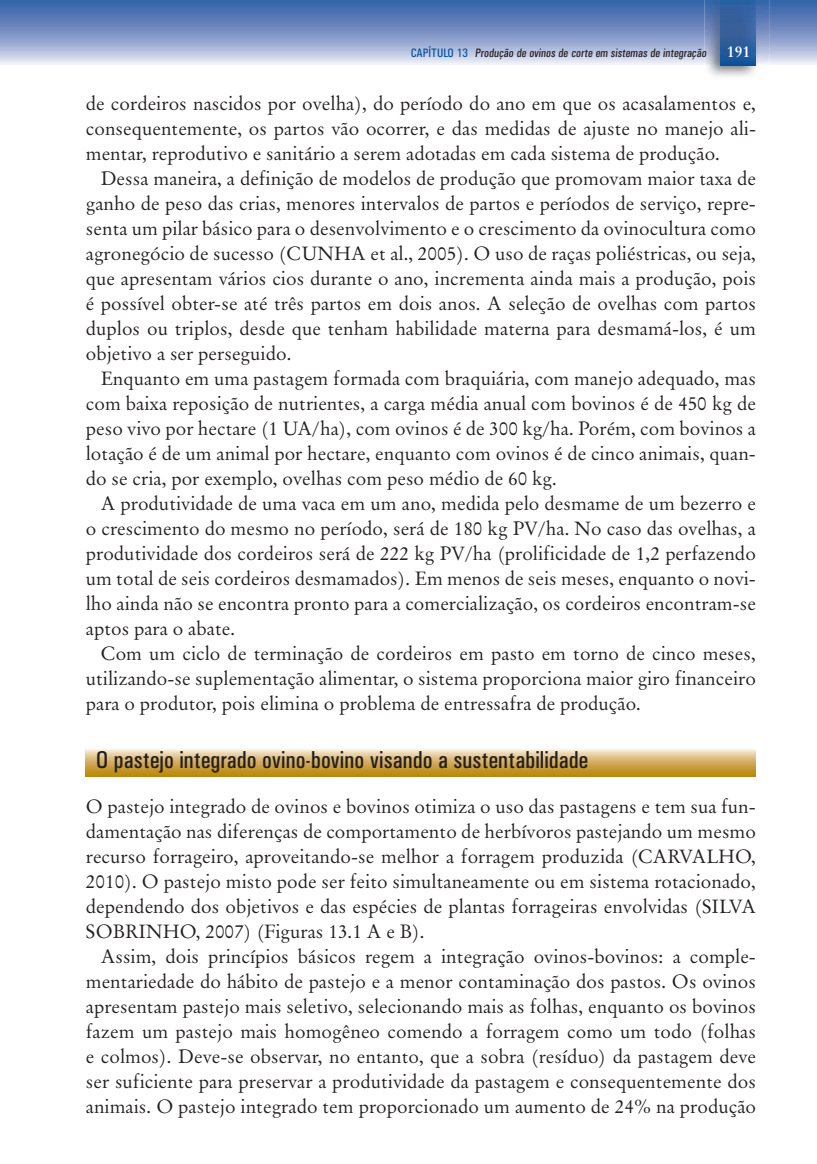
<style>
.page{position:relative;width:817px;height:1164px;background:#fff}
.page>*{position:absolute;margin:0;border:0;box-sizing:border-box;transform-origin:0 0}
.t1{font:24.5px "Univers Condensed";color:#231f20}
.t2{font:19.25px/25px "Original Garamond BT";color:#231f20;text-align:justify}
.t3{font:12.25px "Univers Condensed";color:#231f20}
.s1{color:#01519b}
.s2{font-family:"Original Garamond BT";font-weight:700;font-size:15.75px;color:#fff}
</style>
<div class="page">
<svg style="left:0;top:0;width:816px;height:65px;background:#839ac8"></svg>
<img style="left:704px;top:0;width:65px;height:77px">
<img style="left:720px;top:0;width:35px;height:66px">
<svg style="left:86px;top:749px;width:669px;height:27px;background:#d5b267"></svg>
<p class="t3" style="left:410px;top:49px;width:341px"><span class="s1">CAPÍTULO 13</span> Produção de ovinos de corte em sistemas de integração <span class="s2">191</span></p>
<p class="t2" style="left:86px;top:93px;width:671px">de cordeiros nascidos por ovelha), do período do ano em que os acasalamentos e, consequentemente, os partos vão ocorrer, e das medidas de ajuste no manejo ali&shy;mentar, reprodutivo e sanitário a serem adotadas em cada sistema de produção.</p>
<p class="t2" style="left:86px;top:168px;width:671px;text-indent:15px">Dessa maneira, a definição de modelos de produção que promovam maior taxa de ganho de peso das crias, menores intervalos de partos e períodos de serviço, repre&shy;senta um pilar básico para o desenvolvimento e o crescimento da ovinocultura como agronegócio de sucesso (CUNHA et al., 2005). O uso de raças poliéstricas, ou seja, que apresentam vários cios durante o ano, incrementa ainda mais a produção, pois é possível obter-se até três partos em dois anos. A seleção de ovelhas com partos duplos ou triplos, desde que tenham habilidade materna para desmamá-los, é um objetivo a ser perseguido.</p>
<p class="t2" style="left:86px;top:368px;width:671px;text-indent:15px">Enquanto em uma pastagem formada com braquiária, com manejo adequado, mas com baixa reposição de nutrientes, a carga média anual com bovinos é de 450 kg de peso vivo por hectare (1 UA/ha), com ovinos é de 300 kg/ha. Porém, com bovinos a lotação é de um animal por hectare, enquanto com ovinos é de cinco animais, quan&shy;do se cria, por exemplo, ovelhas com peso médio de 60 kg.</p>
<p class="t2" style="left:86px;top:493px;width:671px;text-indent:15px">A produtividade de uma vaca em um ano, medida pelo desmame de um bezerro e o crescimento do mesmo no período, será de 180 kg PV/ha. No caso das ovelhas, a produtividade dos cordeiros será de 222 kg PV/ha (prolificidade de 1,2 perfazendo um total de seis cordeiros desmamados). Em menos de seis meses, enquanto o novi&shy;lho ainda não se encontra pronto para a comercialização, os cordeiros encontram-se aptos para o abate.</p>
<p class="t2" style="left:86px;top:643px;width:671px;text-indent:15px">Com um ciclo de terminação de cordeiros em pasto em torno de cinco meses, utilizando-se suplementação alimentar, o sistema proporciona maior giro financeiro para o produtor, pois elimina o problema de entressafra de produção.</p>
<p class="t1" style="left:96px;top:751px;width:494px">O pastejo integrado ovino-bovino visando a sustentabilidade</p>
<p class="t2" style="left:86px;top:795px;width:671px">O pastejo integrado de ovinos e bovinos otimiza o uso das pastagens e tem sua fun&shy;damentação nas diferenças de comportamento de herbívoros pastejando um mesmo recurso forrageiro, aproveitando-se melhor a forragem produzida (CARVALHO, 2010). O pastejo misto pode ser feito simultaneamente ou em sistema rotacionado, dependendo dos objetivos e das espécies de plantas forrageiras envolvidas (SILVA SOBRINHO, 2007) (Figuras 13.1 A e B).</p>
<p class="t2" style="left:86px;top:945px;width:671px;text-indent:15px">Assim, dois princípios básicos regem a integração ovinos-bovinos: a comple&shy;mentariedade do hábito de pastejo e a menor contaminação dos pastos. Os ovinos apresentam pastejo mais seletivo, selecionando mais as folhas, enquanto os bovinos fazem um pastejo mais homogêneo comendo a forragem como um todo (folhas e colmos). Deve-se observar, no entanto, que a sobra (resíduo) da pastagem deve ser suficiente para preservar a produtividade da pastagem e consequentemente dos animais. O pastejo integrado tem proporcionado um aumento de 24% na produção</p>
</div>
